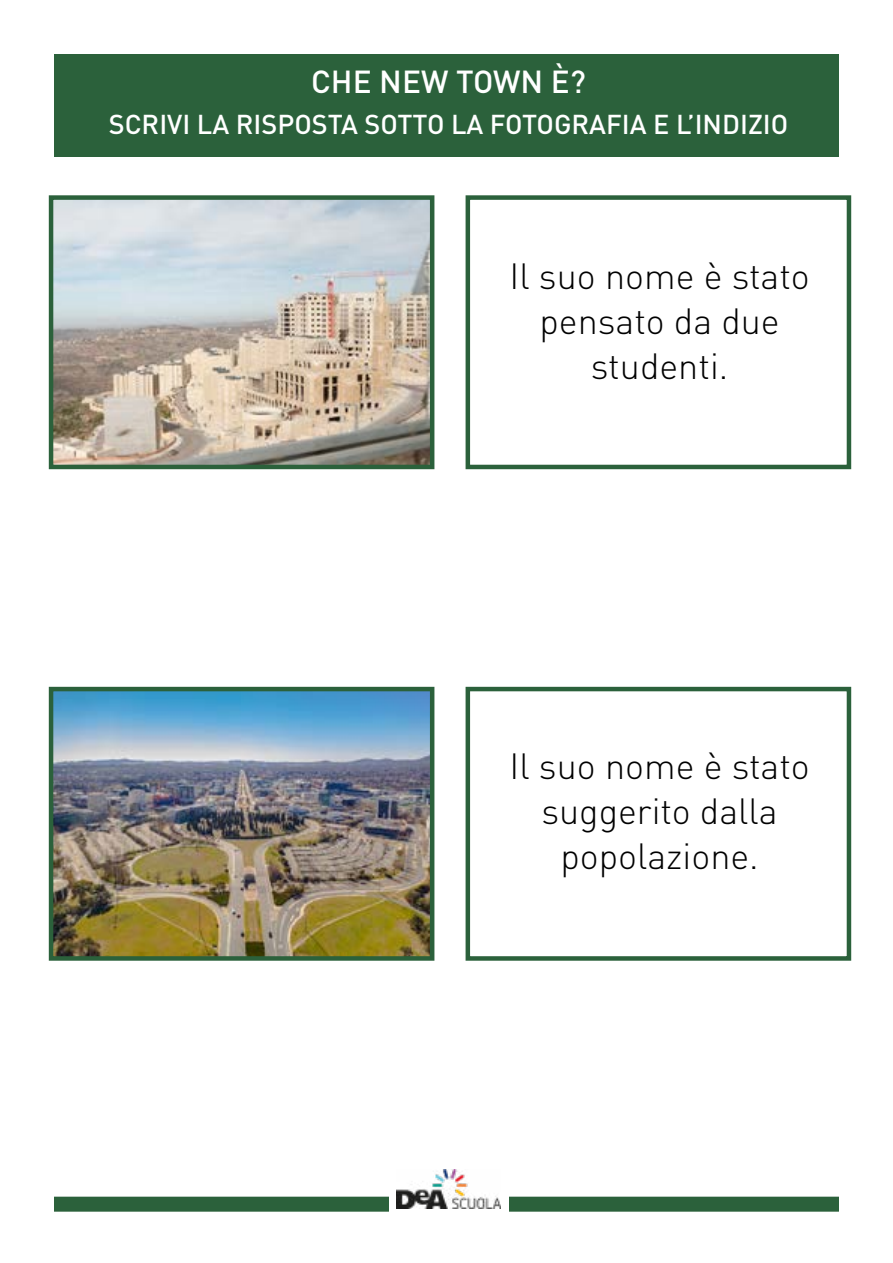
<style>
.page{position:relative;width:893px;height:1263px;background:#fff}
.page>*{position:absolute;margin:0;border:0;box-sizing:border-box;transform-origin:0 0}
.t1{font:300 36px/45px "DIN";color:#000;text-align:center}
.t2{font:500 31.5px "DIN";color:#fff}
.t3{font:500 27px "DIN";color:#fff}
</style>
<div class="page">
<div style="left:54px;top:1197px;width:785px;height:15px;background:#2b613b"></div>
<img style="left:54px;top:200px;width:375px;height:264px">
<div style="left:49px;top:195px;width:385px;height:274px;border:4px solid #2b613b"></div>
<img style="left:54px;top:692px;width:375px;height:264px">
<div style="left:49px;top:687px;width:385px;height:274px;border:4px solid #2b613b"></div>
<div style="left:466px;top:195px;width:385px;height:274px;border:4px solid #2b613b"></div>
<div style="left:466px;top:687px;width:385px;height:274px;border:4px solid #2b613b"></div>
<div style="left:54px;top:54px;width:785px;height:102px;background:#2b613b"></div>
<div style="left:389px;top:1164px;width:120px;height:52px;background:#fff"></div>
<img style="left:397px;top:1169px;width:103px;height:40px">
<p class="t2" style="left:311px;top:62px;width:276px">CHE NEW TOWN È?</p>
<p class="t3" style="left:109px;top:107px;width:681px">SCRIVI LA RISPOSTA SOTTO LA FOTOGRAFIA E L’INDIZIO</p>
<p class="t1" style="left:510px;top:253px;width:301px">Il suo nome è stato pensato da due studenti.</p>
<p class="t1" style="left:510px;top:743px;width:301px">Il suo nome è stato suggerito dalla popolazione.</p>
</div>
